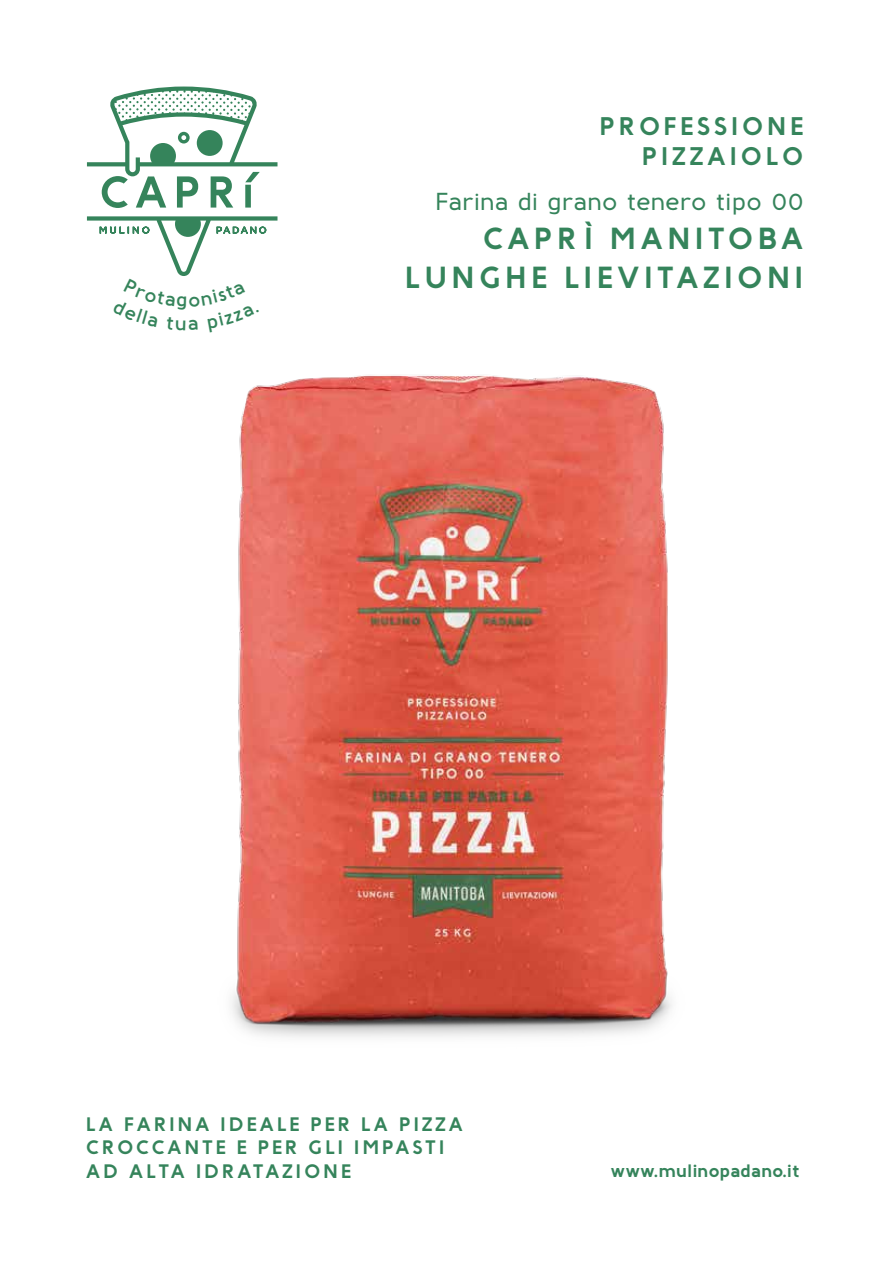
<style>
.page{position:relative;width:893px;height:1263px;background:#fff}
.page>*{position:absolute;margin:0;border:0;box-sizing:border-box;transform-origin:0 0}
.t1{font:700 30.45px/39px "Baufra";letter-spacing:.1em;color:#35845b;text-align:right}
.t2{font:700 25.5px/30px "Baufra";letter-spacing:.1em;color:#35845b;text-align:right}
.t3{font:600 24.6px "Baufra";letter-spacing:-.01em;color:#35845b}
.t4{font:700 19.5px/23.4px "Baufra";letter-spacing:.1em;color:#35845b}
.t5{font:700 18px "Baufra";color:#35845b}
</style>
<div class="page">
<img style="left:86px;top:162px;width:586px;height:875px">
<svg style="left:87px;top:87px;width:190px;height:245px"></svg>
<h2 class="t2" style="left:599px;top:109px;width:207px">PROFESSIONE<br>PIZZAIOLO</h2>
<p class="t3" style="left:435px;top:185px;width:371px">Farina di grano tenero tipo 00</p>
<h1 class="t1" style="left:404px;top:217px;width:401px">CAPRÌ MANITOBA<br>LUNGHE LIEVITAZIONI</h1>
<p class="t4" style="left:86px;top:1111px;width:379px">LA FARINA IDEALE PER LA PIZZA<br>CROCCANTE E PER GLI IMPASTI<br>AD ALTA IDRATAZIONE</p>
<p class="t5" style="left:611px;top:1158px;width:190px">www.mulinopadano.it</p>
</div>
